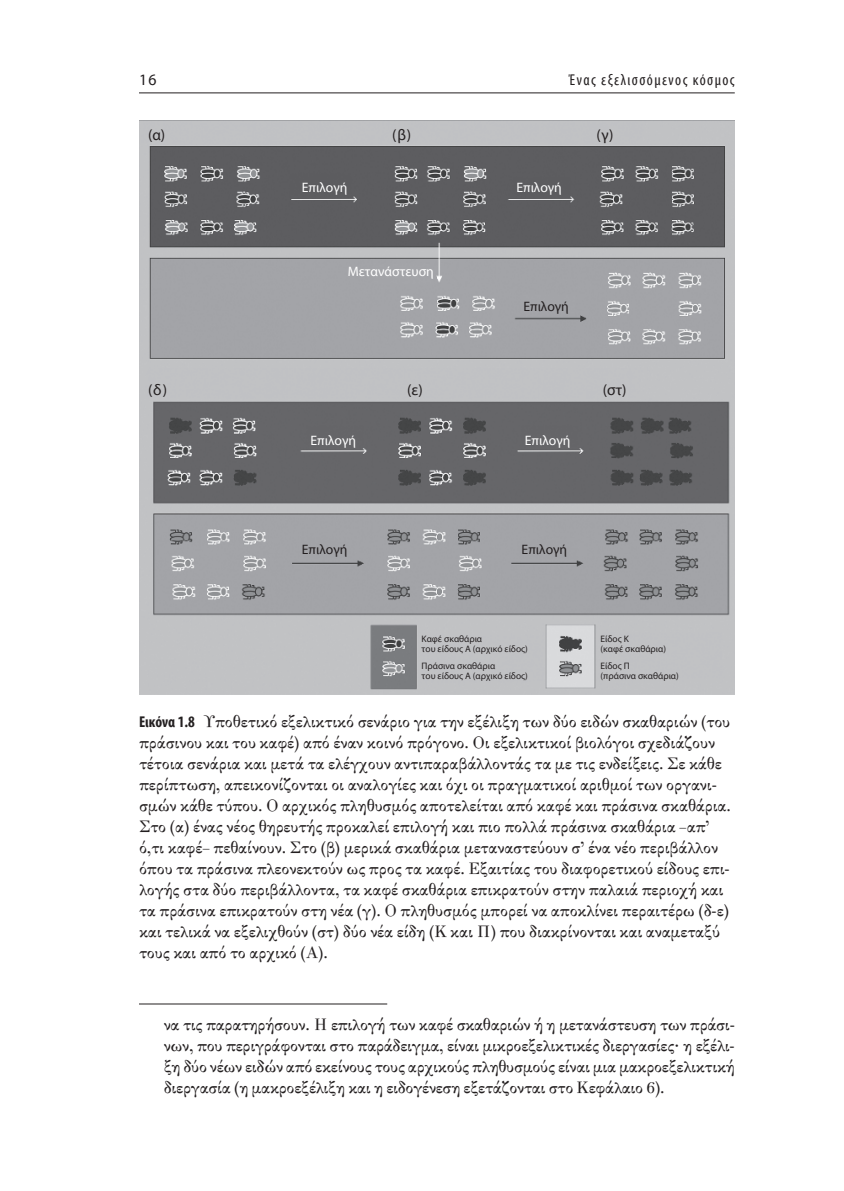
<style>
.page{position:relative;width:844px;height:1191px;background:#fff}
.page>*{position:absolute;margin:0;border:0;box-sizing:border-box;transform-origin:0 0}
.t1{font:17.5px/21px "Apla";color:#231f20;text-align:justify}
.t2{font:condensed 15.75px "Myriad Pro";letter-spacing:.09em;color:#231f20}
.t3{font:15.75px "Myriad Pro";color:#231f20}
.t4{font:15.4px "Myriad Pro";color:#231f20}
.t5{font:13.65px "Myriad Pro";color:#fff}
.t6{font:13.65px "Myriad Pro";color:#231f20}
.t7{font:9.45px/10.3px "Myriad Pro";color:#231f20}
.s1{font-family:"Myriad Pro";font-weight:700;font-stretch:condensed;font-size:15.75px}
</style>
<div class="page">
<hr style="left:139px;top:92px;width:595px;height:1px;background:#231f20">
<hr style="left:139px;top:1003px;width:248px;height:1px;background:#231f20">
<img style="left:139px;top:120px;width:595px;height:575px">
<p class="t3" style="left:139px;top:70px;width:19px">16</p>
<p class="t2" style="left:568px;top:70px;width:167px">Ένας εξελισσόμενος κόσμος</p>
<p class="t4" style="left:148px;top:125px;width:19px">(α)</p>
<p class="t4" style="left:392px;top:125px;width:20px">β( )</p>
<p class="t4" style="left:596px;top:125px;width:19px">)γ(</p>
<p class="t5" style="left:302px;top:179px;width:47px">Επιλογή</p>
<p class="t5" style="left:516px;top:179px;width:47px">Επιλογή</p>
<p class="t5" style="left:348px;top:263px;width:87px">Μετανάστευση</p>
<p class="t6" style="left:523px;top:297px;width:47px">Επιλογή</p>
<p class="t4" style="left:148px;top:380px;width:20px">δ( )</p>
<p class="t4" style="left:407px;top:380px;width:17px">(ε)</p>
<p class="t4" style="left:602px;top:380px;width:25px">(στ)</p>
<p class="t5" style="left:310px;top:431px;width:47px">Επιλογή</p>
<p class="t5" style="left:524px;top:431px;width:47px">Επιλογή</p>
<p class="t6" style="left:302px;top:541px;width:47px">Επιλογή</p>
<p class="t6" style="left:521px;top:541px;width:47px">Επιλογή</p>
<p class="t7" style="left:421px;top:633px;width:108px">Καφέ σκαθάρια<br>του είδους Α (αρχικό είδος)</p>
<p class="t7" style="left:421px;top:660px;width:108px">Πράσινα σκαθάρια<br>του είδους Α (αρχικό είδος)</p>
<p class="t7" style="left:600px;top:633px;width:67px">Eίδος K<br>(καφέ σκαθάρια)</p>
<p class="t7" style="left:600px;top:660px;width:80px">Eίδος Π<br>(πράσινα σκαθάρια)</p>
<p class="t1" style="left:139px;top:712px;width:593px;text-align:left"><span class="s1">Εικόνα 1.8</span> υποθετικό εξελικτικό σενάριο για την εξέλιξη των δύο ειδών σκαθαριών (του πράσινου και του καφέ) από έναν κοινό πρόγονο. οι εξελικτικοί βιολόγοι σχεδιάζουν τέτοια σενάρια και μετά τα ελέγχουν αντιπαραβάλλοντάς τα με τις ενδείξεις. ςε κάθε περίπτωση, απεικονίζονται οι αναλογίες και όχι οι πραγματικοί αριθμοί των οργανι&shy;σμών κάθε τύπου. ο αρχικός πληθυσμός αποτελείται από καφέ και πράσινα σκαθάρια. ςτο (α) ένας νέος θηρευτής προκαλεί επιλογή και πιο πολλά πράσινα σκαθάρια –απ’ ό,τι καφέ– πεθαίνουν. ςτο (β) μερικά σκαθάρια μεταναστεύουν σ’ ένα νέο περιβάλλον όπου τα πράσινα πλεονεκτούν ως προς τα καφέ. εξαιτίας του διαφορετικού είδους επι&shy;λογής στα δύο περιβάλλοντα, τα καφέ σκαθάρια επικρατούν στην παλαιά περιοχή και τα πράσινα επικρατούν στη νέα (γ). ο πληθυσμός μπορεί να αποκλίνει περαιτέρω (δ-ε) και τελικά να εξελιχθούν (στ) δύο νέα είδη (Κ και π) που διακρίνονται και αναμεταξύ τους και από το αρχικό (α).</p>
<p class="t1" style="left:164px;top:1014px;width:572px">να τις παρατηρήσουν. η επιλογή των καφέ σκαθαριών ή η μετανάστευση των πράσι&shy;νων, που περιγράφονται στο παράδειγμα, είναι μικροεξελικτικές διεργασίες· η εξέλι&shy;ξη δύο νέων ειδών από εκείνους τους αρχικούς πληθυσμούς είναι μια μακροεξελικτική διεργασία (η μακροεξέλιξη και η ειδογένεση εξετάζονται στο Κεφάλαιο 6).</p>
</div>
